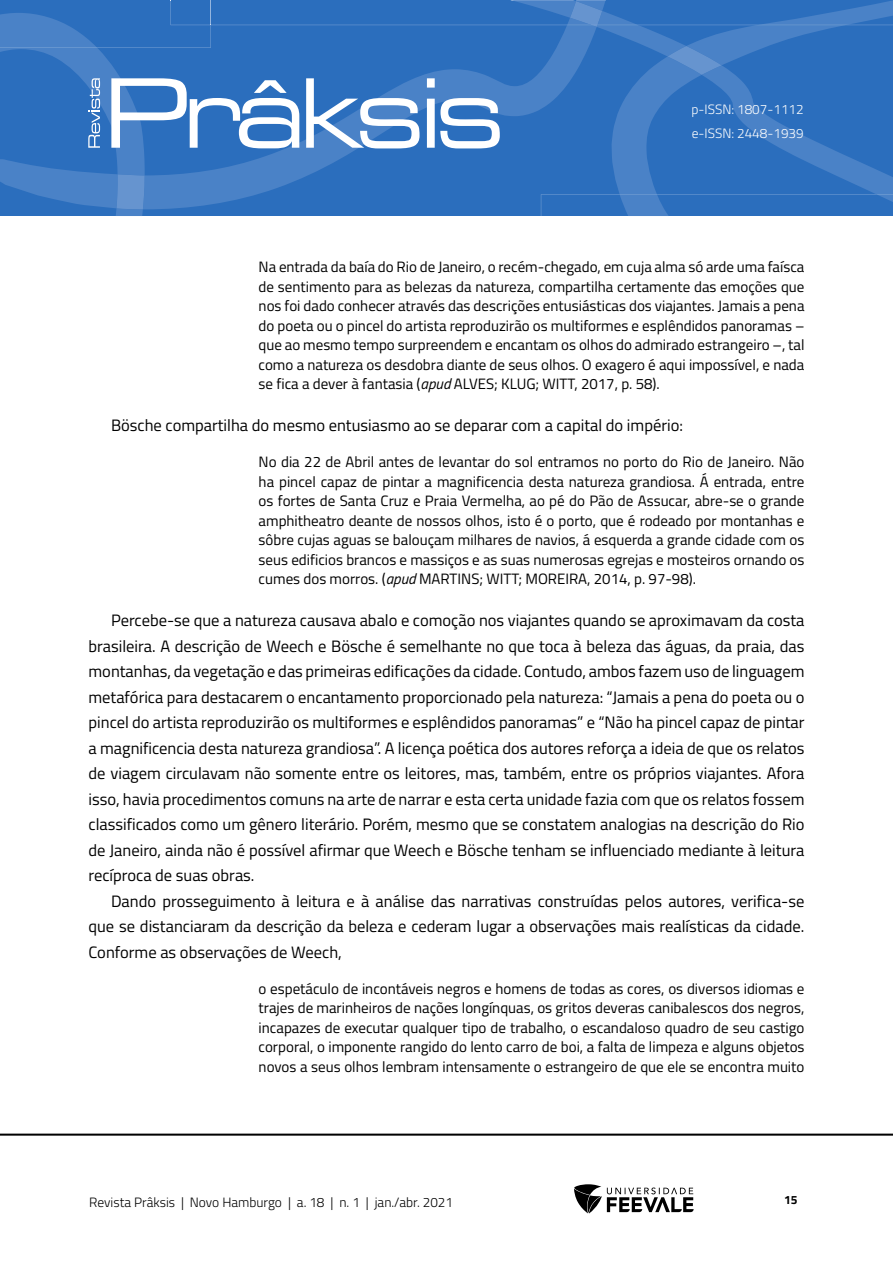
<style>
.page{position:relative;width:893px;height:1263px;background:#fff}
.page>*{position:absolute;margin:0;border:0;box-sizing:border-box;transform-origin:0 0}
.t1{font:16.5px/25.5px "Titillium Web";color:#000;text-align:justify}
.t2{font:15px/19.5px "Titillium Web";color:#000;text-align:justify}
.t3{font:300 13.5px "Titillium Web";color:#000}
.t4{font:300 13.5px/24px "Titillium Web";color:#fff}
.t5{font:700 12px "Titillium Web";color:#000}
.s1{font-style:italic}
</style>
<div class="page">
<hr style="left:0;top:1133px;width:893px;height:3px;background:#000">
<svg style="left:574px;top:1184px;width:120px;height:29px"></svg>
<svg style="left:0;top:0;width:893px;height:216px;background:#3c79c2"></svg>
<p class="t4" style="left:691px;top:97px;width:114px">p-ISSN: 1807-1112 e-ISSN: 2448-1939</p>
<p class="t2" style="left:259px;top:256px;width:547px">Na entrada da baía do Rio de Janeiro, o recém-chegado, em cuja alma só arde uma faísca de sentimento para as belezas da natureza, compartilha certamente das emoções que nos foi dado conhecer através das descrições entusiásticas dos viajantes. Jamais a pena do poeta ou o pincel do artista reproduzirão os multiformes e esplêndidos panoramas – que ao mesmo tempo surpreendem e encantam os olhos do admirado estrangeiro –, tal como a natureza os desdobra diante de seus olhos. O exagero é aqui impossível, e nada se fica a dever à fantasia (<span class="s1">apud</span> ALVES; KLUG; WITT, 2017, p. 58).</p>
<p class="t1" style="left:111px;top:412px;width:573px">Bösche compartilha do mesmo entusiasmo ao se deparar com a capital do império:</p>
<p class="t2" style="left:259px;top:451px;width:547px">No dia 22 de Abril antes de levantar do sol entramos no porto do Rio de Janeiro. Não ha pincel capaz de pintar a magnificencia desta natureza grandiosa. Á entrada, entre os fortes de Santa Cruz e Praia Vermelha, ao pé do Pão de Assucar, abre-se o grande amphitheatro deante de nossos olhos, isto é o porto, que é rodeado por montanhas e sôbre cujas aguas se balouçam milhares de navios, á esquerda a grande cidade com os seus edificios brancos e massiços e as suas numerosas egrejas e mosteiros ornando os cumes dos morros. (<span class="s1">apud</span> MARTINS; WITT; MOREIRA, 2014, p. 97-98).</p>
<p class="t1" style="left:88px;top:607px;width:718px;text-indent:23px">Percebe-se que a natureza causava abalo e comoção nos viajantes quando se aproximavam da costa brasileira. A descrição de Weech e Bösche é semelhante no que toca à beleza das águas, da praia, das montanhas, da vegetação e das primeiras edificações da cidade. Contudo, ambos fazem uso de linguagem metafórica para destacarem o encantamento proporcionado pela natureza: “Jamais a pena do poeta ou o pincel do artista reproduzirão os multiformes e esplêndidos panoramas” e “Não ha pincel capaz de pintar a magnificencia desta natureza grandiosa”. A licença poética dos autores reforça a ideia de que os relatos de viagem circulavam não somente entre os leitores, mas, também, entre os próprios viajantes. Afora isso, havia procedimentos comuns na arte de narrar e esta certa unidade fazia com que os relatos fossem classificados como um gênero literário. Porém, mesmo que se constatem analogias na descrição do Rio de Janeiro, ainda não é possível afirmar que Weech e Bösche tenham se influenciado mediante à leitura recíproca de suas obras.</p>
<p class="t1" style="left:88px;top:887px;width:717px;text-indent:23px">Dando prosseguimento à leitura e à análise das narrativas construídas pelos autores, verifica-se que se distanciaram da descrição da beleza e cederam lugar a observações mais realísticas da cidade.<br>Conforme as observações de Weech,</p>
<p class="t2" style="left:259px;top:978px;width:547px">o espetáculo de incontáveis negros e homens de todas as cores, os diversos idiomas e trajes de marinheiros de nações longínquas, os gritos deveras canibalescos dos negros, incapazes de executar qualquer tipo de trabalho, o escandaloso quadro de seu castigo corporal, o imponente rangido do lento carro de boi, a falta de limpeza e alguns objetos novos a seus olhos lembram intensamente o estrangeiro de que ele se encontra muito</p>
<p class="t3" style="left:89px;top:1192px;width:365px">Revista Prâksis | Novo Hamburgo | a. 18 | n. 1 | jan./abr. 2021</p>
<p class="t5" style="left:784px;top:1190px;width:15px">15</p>
</div>
